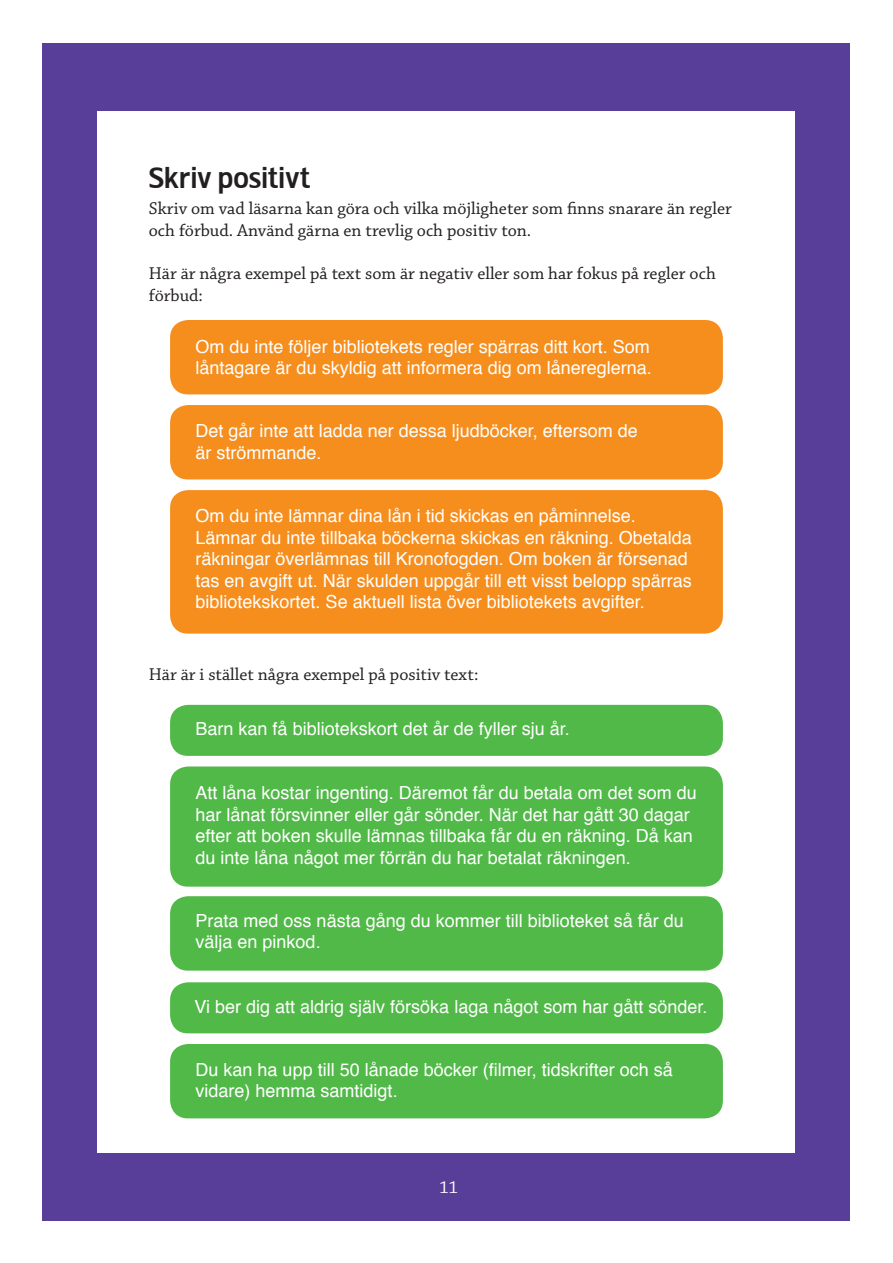
<style>
.page{position:relative;width:893px;height:1263px;background:#fff}
.page>*{position:absolute;margin:0;border:0;box-sizing:border-box;transform-origin:0 0}
.t1{font:30px "Biblio";color:#231f20}
.t2{font:18px/21.6px "Helvetica";color:#fff}
.t3{font:18px/21.6px "Chaparral Pro";color:#231f20}
.t4{font:18px "Chaparral Pro";color:#fff}
</style>
<div class="page">
<div style="left:43px;top:43px;width:807px;height:1177px;background:#593e99"></div>
<div style="left:98px;top:111px;width:697px;height:1041px;background:#fff"></div>
<div style="left:170px;top:705px;width:553px;height:51px;background:#51b948;border-radius:18px"></div>
<div style="left:170px;top:766px;width:553px;height:121px;background:#51b948;border-radius:18px"></div>
<div style="left:170px;top:896px;width:553px;height:75px;background:#51b948;border-radius:18px"></div>
<div style="left:170px;top:982px;width:553px;height:51px;background:#51b948;border-radius:18px"></div>
<div style="left:170px;top:1044px;width:553px;height:74px;background:#51b948;border-radius:18px"></div>
<div style="left:170px;top:320px;width:553px;height:74px;background:#f68e1e;border-radius:18px"></div>
<div style="left:170px;top:405px;width:553px;height:74px;background:#f68e1e;border-radius:18px"></div>
<div style="left:170px;top:490px;width:553px;height:144px;background:#f68e1e;border-radius:18px"></div>
<h1 class="t1" style="left:149px;top:162px;width:163px">Skriv positivt</h1>
<p class="t3" style="left:149px;top:199px;width:584px">Skriv om vad läsarna kan göra och vilka möjligheter som finns snarare än regler och förbud. Använd gärna en trevlig och positiv ton.</p>
<p class="t3" style="left:149px;top:263px;width:568px">Här är några exempel på text som är negativ eller som har fokus på regler och förbud:</p>
<p class="t2" style="left:196px;top:336px;width:458px">Om du inte följer bibliotekets regler spärras ditt kort. Som låntagare är du skyldig att informera dig om lånereglerna.</p>
<p class="t2" style="left:196px;top:420px;width:444px">Det går inte att ladda ner dessa ljudböcker, eftersom de är strömmande.</p>
<p class="t2" style="left:196px;top:505px;width:498px">Om du inte lämnar dina lån i tid skickas en påminnelse.<br>Lämnar du inte tillbaka böckerna skickas en räkning. Obetalda räkningar överlämnas till Kronofogden. Om boken är försenad tas en avgift ut. När skulden uppgår till ett visst belopp spärras bibliotekskortet. Se aktuell lista över bibliotekets avgifter.</p>
<p class="t3" style="left:149px;top:664px;width:331px">Här är i stället några exempel på positiv text:</p>
<p class="t2" style="left:196px;top:719px;width:376px">Barn kan få bibliotekskort det år de fyller sju år.</p>
<p class="t2" style="left:196px;top:782px;width:503px">Att låna kostar ingenting. Däremot får du betala om det som du har lånat försvinner eller går sönder. När det har gått 30 dagar efter att boken skulle lämnas tillbaka får du en räkning. Då kan du inte låna något mer förrän du har betalat räkningen.</p>
<p class="t2" style="left:196px;top:910px;width:490px">Prata med oss nästa gång du kommer till biblioteket så får du välja en pinkod.</p>
<p class="t2" style="left:195px;top:996px;width:514px">Vi ber dig att aldrig själv försöka laga något som har gått sönder.</p>
<p class="t2" style="left:196px;top:1059px;width:479px">Du kan ha upp till 50 lånade böcker (filmer, tidskrifter och så vidare) hemma samtidigt.</p>
<p class="t4" style="left:439px;top:1178px;width:20px">11</p>
</div>
